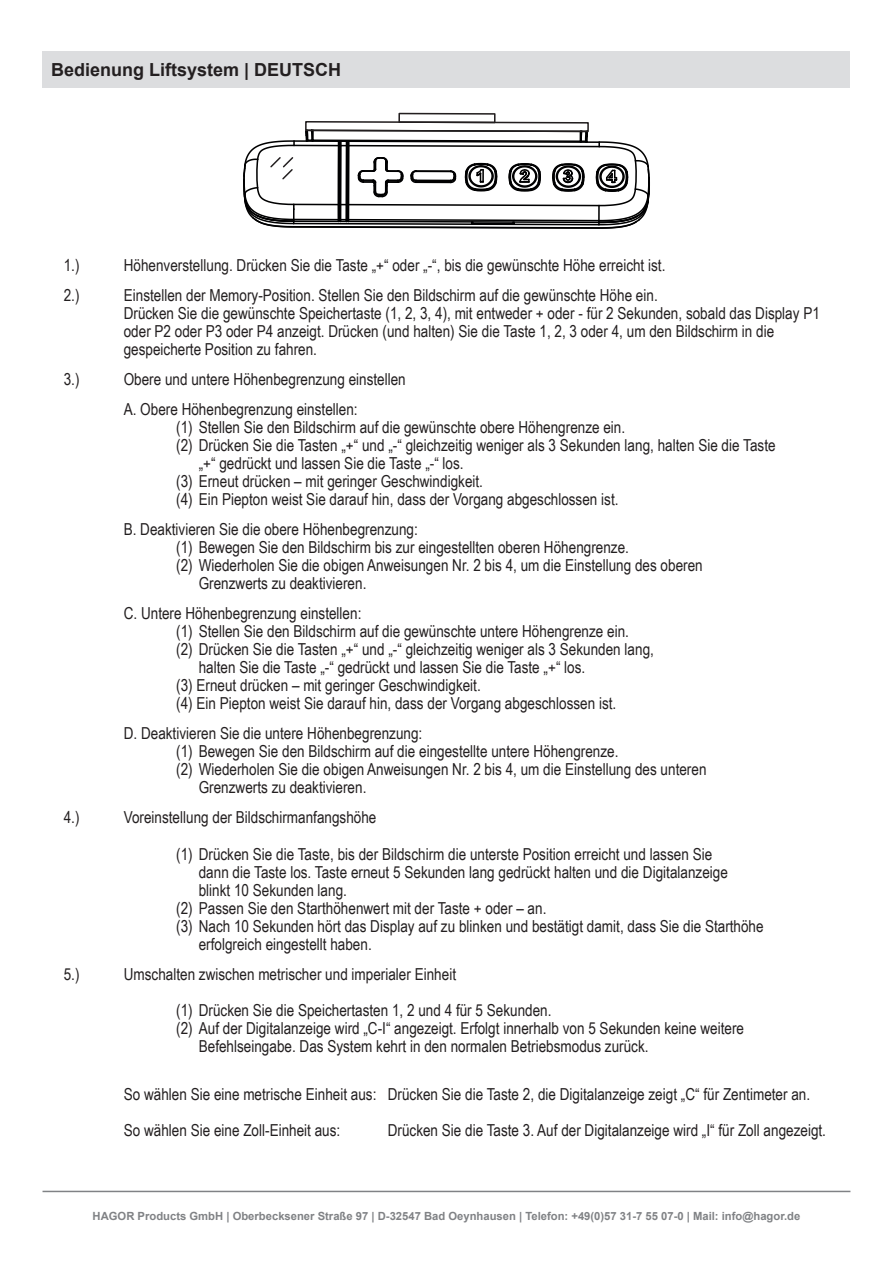
<style>
.page{position:relative;width:893px;height:1263px;background:#fff}
.page>*{position:absolute;margin:0;border:0;box-sizing:border-box;transform-origin:0 0}
.t1{font:700 18px "Arial";color:#231f20}
.t2{font:16.5px/18px "Arial Narrow";color:#231f20}
.t3{font:700 11.25px "Arial";color:#808285}
</style>
<div class="page">
<hr style="left:43px;top:1191px;width:807px;height:1px;background:#808285">
<div style="left:43px;top:51px;width:807px;height:37px;background:#dcdddf"></div>
<div style="left:398px;top:113px;width:98px;height:10px;border:2px solid #231f20"></div>
<svg style="left:243px;top:114px;width:407px;height:115px"></svg>
<p class="t1" style="left:51px;top:57px;width:292px">Bedienung Liftsystem | DEUTSCH</p>
<p class="t2" style="left:64px;top:256px;width:17px">1.)</p>
<p class="t2" style="left:124px;top:256px;width:543px">Höhenverstellung. Drücken Sie die Taste „+“ oder „-“, bis die gewünschte Höhe erreicht ist.</p>
<p class="t2" style="left:64px;top:286px;width:17px">2.)</p>
<p class="t2" style="left:124px;top:286px;width:698px">Einstellen der Memory-Position. Stellen Sie den Bildschirm auf die gewünschte Höhe ein.<br>Drücken Sie die gewünschte Speichertaste (1, 2, 3, 4), mit entweder + oder - für 2 Sekunden, sobald das Display P1 oder P2 oder P3 oder P4 anzeigt. Drücken (und halten) Sie die Taste 1, 2, 3 oder 4, um den Bildschirm in die gespeicherte Position zu fahren.</p>
<p class="t2" style="left:64px;top:370px;width:17px">3.)</p>
<p class="t2" style="left:124px;top:364px;width:284px;line-height:30px">Obere und untere Höhenbegrenzung einstellen<br>A. Obere Höhenbegrenzung einstellen:</p>
<p class="t2" style="left:176px;top:418px;width:450px">(1) Stellen Sie den Bildschirm auf die gewünschte obere Höhengrenze ein.</p>
<p class="t2" style="left:176px;top:436px;width:601px">(2) Drücken Sie die Tasten „+“ und „-“ gleichzeitig weniger als 3 Sekunden lang, halten Sie die Taste</p>
<p class="t2" style="left:199px;top:454px;width:266px">„+“ gedrückt und lassen Sie die Taste „-“ los.</p>
<p class="t2" style="left:176px;top:472px;width:308px">(3) Erneut drücken – mit geringer Geschwindigkeit.</p>
<p class="t2" style="left:176px;top:490px;width:444px">(4) Ein Piepton weist Sie darauf hin, dass der Vorgang abgeschlossen ist.</p>
<p class="t2" style="left:124px;top:520px;width:296px">B. Deaktivieren Sie die obere Höhenbegrenzung:</p>
<p class="t2" style="left:176px;top:538px;width:454px">(1) Bewegen Sie den Bildschirm bis zur eingestellten oberen Höhengrenze.</p>
<p class="t2" style="left:176px;top:556px;width:528px">(2) Wiederholen Sie die obigen Anweisungen Nr. 2 bis 4, um die Einstellung des oberen</p>
<p class="t2" style="left:199px;top:574px;width:169px">Grenzwerts zu deaktivieren.</p>
<p class="t2" style="left:124px;top:604px;width:239px">C. Untere Höhenbegrenzung einstellen:</p>
<p class="t2" style="left:176px;top:622px;width:454px">(1) Stellen Sie den Bildschirm auf die gewünschte untere Höhengrenze ein.</p>
<p class="t2" style="left:176px;top:640px;width:479px">(2) Drücken Sie die Tasten „+“ und „-“ gleichzeitig weniger als 3 Sekunden lang,</p>
<p class="t2" style="left:199px;top:658px;width:388px">halten Sie die Taste „-“ gedrückt und lassen Sie die Taste „+“ los.</p>
<p class="t2" style="left:176px;top:676px;width:306px">(3) Erneut drücken – mit geringer Geschwindigkeit.</p>
<p class="t2" style="left:176px;top:694px;width:442px">(4) Ein Piepton weist Sie darauf hin, dass der Vorgang abgeschlossen ist.</p>
<p class="t2" style="left:124px;top:724px;width:300px">D. Deaktivieren Sie die untere Höhenbegrenzung:</p>
<p class="t2" style="left:176px;top:742px;width:444px">(1) Bewegen Sie den Bildschirm auf die eingestellte untere Höhengrenze.</p>
<p class="t2" style="left:176px;top:760px;width:532px">(2) Wiederholen Sie die obigen Anweisungen Nr. 2 bis 4, um die Einstellung des unteren</p>
<p class="t2" style="left:199px;top:778px;width:169px">Grenzwerts zu deaktivieren.</p>
<p class="t2" style="left:64px;top:808px;width:17px">4.)</p>
<p class="t2" style="left:176px;top:799px;width:537px;line-height:36px;text-indent:-53px">Voreinstellung der Bildschirmanfangshöhe<br>(1) Drücken Sie die Taste, bis der Bildschirm die unterste Position erreicht und lassen Sie</p>
<p class="t2" style="left:199px;top:862px;width:531px">dann die Taste los. Taste erneut 5 Sekunden lang gedrückt halten und die Digitalanzeige</p>
<p class="t2" style="left:199px;top:880px;width:150px">blinkt 10 Sekunden lang.</p>
<p class="t2" style="left:176px;top:898px;width:372px">(2) Passen Sie den Starthöhenwert mit der Taste + oder – an.</p>
<p class="t2" style="left:176px;top:916px;width:589px">(3) Nach 10 Sekunden hört das Display auf zu blinken und bestätigt damit, dass Sie die Starthöhe</p>
<p class="t2" style="left:199px;top:934px;width:174px">erfolgreich eingestellt haben.</p>
<p class="t2" style="left:64px;top:964px;width:17px">5.)</p>
<p class="t2" style="left:176px;top:955px;width:377px;line-height:36px;text-indent:-53px">Umschalten zwischen metrischer und imperialer Einheit<br>(1) Drücken Sie die Speichertasten 1, 2 und 4 für 5 Sekunden.</p>
<p class="t2" style="left:199px;top:1018px;width:547px;text-indent:-23px">(2) Auf der Digitalanzeige wird „C-I“ angezeigt. Erfolgt innerhalb von 5 Sekunden keine weitere<br>Befehlseingabe. Das System kehrt in den normalen Betriebsmodus zurück.</p>
<p class="t2" style="left:124px;top:1075px;width:688px;line-height:36px">So wählen Sie eine metrische Einheit aus: Drücken Sie die Taste 2, die Digitalanzeige zeigt „C“ für Zentimeter an.<br>So wählen Sie eine Zoll-Einheit aus:</p>
<p class="t2" style="left:388px;top:1120px;width:440px">Drücken Sie die Taste 3. Auf der Digitalanzeige wird „I“ für Zoll angezeigt.</p>
<p class="t3" style="left:93px;top:1208px;width:709px">HAGOR Products GmbH | Oberbecksener Straße 97 | D-32547 Bad Oeynhausen | Telefon: +49(0)57 31-7 55 07-0 | Mail: info@hagor.de</p>
</div>
